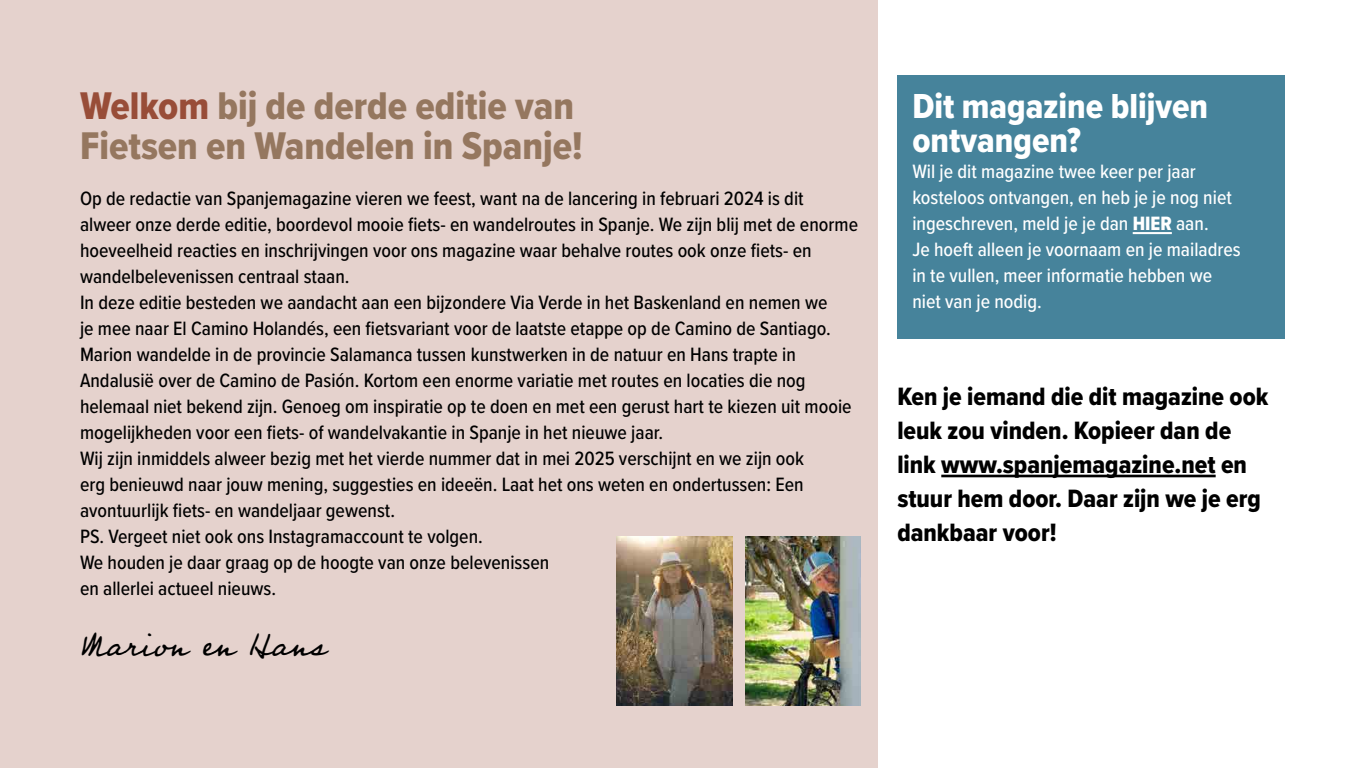
<style>
.page{position:relative;width:1366px;height:768px;background:#fff}
.page>*{position:absolute;margin:0;border:0;box-sizing:border-box;transform-origin:0 0}
.t1{font:40px/40px "Proxima Nova Cond Extrabld";color:#95775f}
.t2{font:40px "Professor";color:#000}
.t3{font:36px/34px "Proxima Nova Cond Extrabld";color:#fff}
.t4{font:26px/34px "Proxima Nova Cond Extrabld";color:#000}
.t5{font:500 20px/26px "Proxima Nova Cond";color:#000}
.t6{font:500 20px/26px "Proxima Nova Cond";color:#fff}
.s1{color:#984d38}
.s2{font-family:"Proxima Nova Cond Extrabld";font-weight:400}
</style>
<div class="page">
<div style="left:0;top:0;width:877px;height:768px;background:#e5d2cd"></div>
<img style="left:616px;top:537px;width:116px;height:169px">
<img style="left:745px;top:537px;width:116px;height:169px">
<hr style="left:941px;top:475px;width:275px;height:2px;background:#000">
<div style="left:897px;top:75px;width:388px;height:263px;background:#46839b"></div>
<hr style="left:1133px;top:232px;width:39px;height:2px;background:#fff">
<h1 class="t1" style="left:80px;top:85px;width:504px"><span class="s1">Welkom</span> bij de derde editie van<br>Fietsen en Wandelen in Spanje!</h1>
<p class="t5" style="left:80px;top:185px;width:780px">Op de redactie van Spanjemagazine vieren we feest, want na de lancering in februari 2024 is dit alweer onze derde editie, boordevol mooie fiets- en wandelroutes in Spanje. We zijn blij met de enorme hoeveelheid reacties en inschrijvingen voor ons magazine waar behalve routes ook onze fiets- en wandelbelevenissen centraal staan.<br>In deze editie besteden we aandacht aan een bijzondere Via Verde in het Baskenland en nemen we<br>je mee naar El Camino Holandés, een fietsvariant voor de laatste etappe op de Camino de Santiago.<br>Marion wandelde in de provincie Salamanca tussen kunstwerken in de natuur en Hans trapte in Andalusië over de Camino de Pasión. Kortom een enorme variatie met routes en locaties die nog helemaal niet bekend zijn. Genoeg om inspiratie op te doen en met een gerust hart te kiezen uit mooie mogelijkheden voor een fiets- of wandelvakantie in Spanje in het nieuwe jaar.<br>Wij zijn inmiddels alweer bezig met het vierde nummer dat in mei 2025 verschijnt en we zijn ook<br>erg benieuwd naar jouw mening, suggesties en ideeën. Laat het ons weten en ondertussen: Een avontuurlijk fiets- en wandeljaar gewenst.<br>PS. Vergeet niet ook ons Instagramaccount te volgen.<br>We houden je daar graag op de hoogte van onze belevenissen<br>en allerlei actueel nieuws.</p>
<h1 class="t2" style="left:80px;top:618px;width:248px">Marion en Hans</h1>
<h2 class="t3" style="left:912px;top:89px;width:297px">Dit magazine blijven ontvangen?</h2>
<p class="t6" style="left:912px;top:158px;width:330px">Wil je dit magazine twee keer per jaar kosteloos ontvangen, en heb je je nog niet ingeschreven, meld je je dan <span class="s2">HIER</span> aan.<br>Je hoeft alleen je voornaam en je mailadres in te vullen, meer informatie hebben we niet van je nodig.</p>
<h3 class="t4" style="left:897px;top:379px;width:373px">Ken je iemand die dit magazine ook leuk zou vinden. Kopieer dan de link www.spanjemagazine.net en stuur hem door. Daar zijn we je erg dankbaar voor!</h3>
</div>
